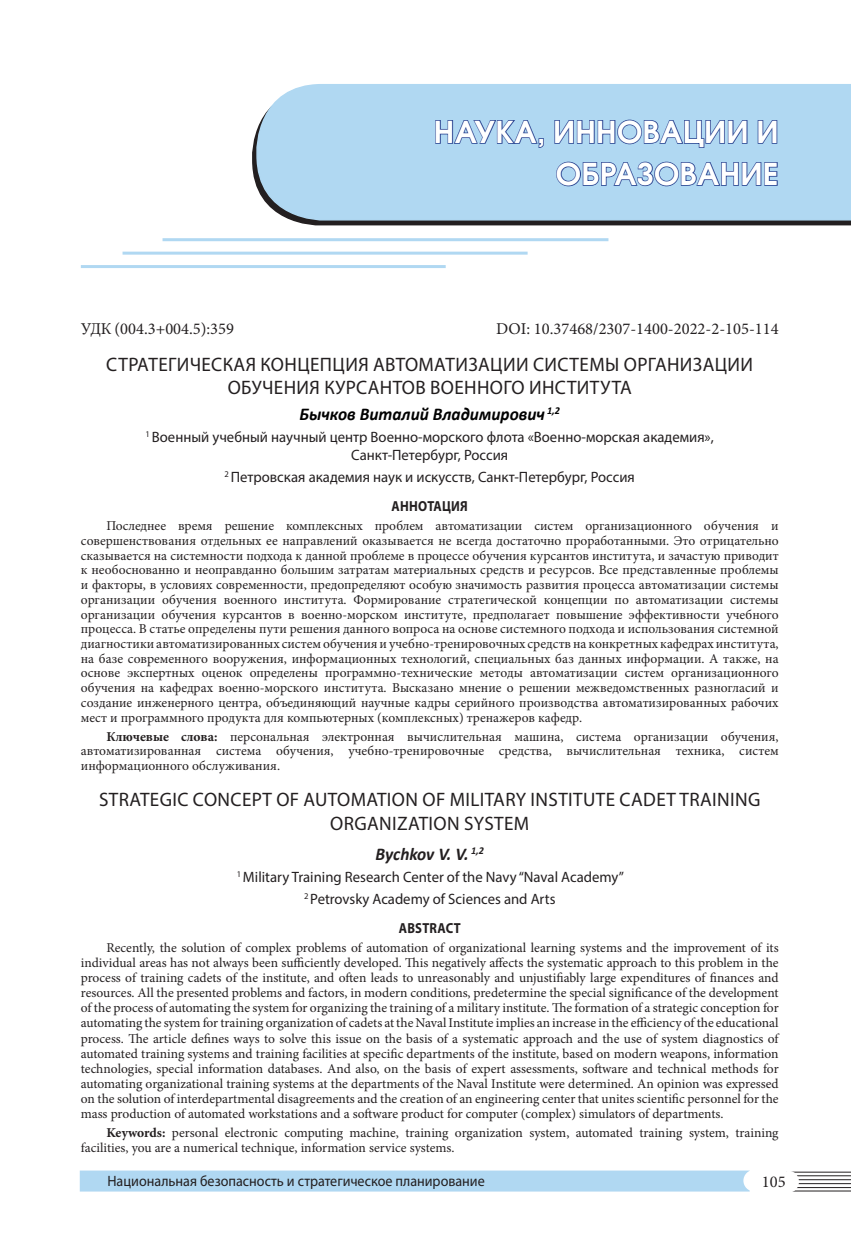
<style>
.page{position:relative;width:851px;height:1234px;background:#fff}
.page>*{position:absolute;margin:0;border:0;box-sizing:border-box;transform-origin:0 0}
.Раздел_Заголовок{font:600 30px/42px "Avant Garde Gothic C";letter-spacing:.01em;color:#fff;text-align:right}
.Заголовок{font:19.5px/23.4px "Myriad Pro";letter-spacing:.02em;color:#231f20;text-align:center}
.ЗаголовокАнгл{font:19.5px/23.4px "Myriad Pro";letter-spacing:.02em;color:#231f20;text-align:center}
.ФИО_русск{font:italic 700 18px "Calibri";color:#000;scale:.96 1}
.ФИО_англ{font:italic 700 18px "Calibri";color:#231f20;scale:.96 1}
.УДК{font:16.5px "Minion Pro";color:#231f20}
.Свед_о_работе{font:15px/18px "Myriad Pro";color:#231f20;text-align:center}
.Свед_о_работе-2{font:15px "Myriad Pro";color:#231f20;scale:.94 1}
.АннотацЗагол{font:700 14.55px "Myriad Pro";letter-spacing:.02em;color:#231f20;scale:.87 1}
.АннотацТекст{font:13.5px/14.7px "Minion Pro";color:#231f20;text-align:justify}
.Ключ_слова{font:13.5px/14.7px "Minion Pro";color:#231f20;text-align:justify}
.s1{font-weight:700}
</style>
<div class="page">
<div style="left:80px;top:1170px;width:669px;height:21px;background:#b0d8f2"></div>
<div style="left:744px;top:1170px;width:20px;height:20px;background:#fff;border-radius:50%"></div>
<div style="left:743px;top:1169px;width:22px;height:22px;border:2px solid #fff;border-radius:50%"></div>
<hr style="left:786px;top:1182px;width:64px;height:1px;background:#231f20">
<hr style="left:786px;top:1171px;width:64px;height:1px;background:#231f20">
<hr style="left:786px;top:1174px;width:64px;height:1px;background:#231f20">
<hr style="left:786px;top:1178px;width:64px;height:1px;background:#231f20">
<hr style="left:786px;top:1186px;width:64px;height:1px;background:#231f20">
<hr style="left:786px;top:1190px;width:64px;height:1px;background:#231f20">
<div style="left:779px;top:1171px;width:18px;height:20px;background:#fff;border-radius:50%"></div>
<div style="left:778px;top:1170px;width:20px;height:22px;border:2px solid #fff;border-radius:50%"></div>
<svg style="left:252px;top:133px;width:598px;height:92px;background:#4c4c4f"></svg>
<div style="left:256px;top:84px;width:594px;height:136px;background:#b0d8f2"></div>
<svg style="left:434px;top:119px;width:111px;height:30px;background:#8db2d9"></svg>
<svg style="left:553px;top:119px;width:195px;height:30px;background:#89add6"></svg>
<svg style="left:756px;top:119px;width:22px;height:25px"></svg>
<svg style="left:555px;top:161px;width:223px;height:26px;background:#84a8d2"></svg>
<hr style="left:162px;top:238px;width:446px;height:3px;background:#b0d8f2">
<hr style="left:122px;top:251px;width:405px;height:3px;background:#b0d8f2">
<hr style="left:81px;top:265px;width:364px;height:3px;background:#b0d8f2">
<p class="Раздел_Заголовок" style="left:434px;top:110px;width:346px">НАУКА, ИННОВАЦИИ И<br>ОБРАЗОВАНИЕ</p>
<p class="УДК" style="left:81px;top:318px;width:155px">УДК (004.3+004.5):359</p>
<p class="УДК" style="left:496px;top:318px;width:284px">DOI: 10.37468/2307-1400-2022-2-105-114</p>
<p class="Заголовок" style="left:106px;top:352px;width:648px">СТРАТЕГИЧЕСКАЯ КОНЦЕПЦИЯ АВТОМАТИЗАЦИИ СИСТЕМЫ ОРГАНИЗАЦИИ<br>ОБУЧЕНИЯ КУРСАНТОВ ВОЕННОГО ИНСТИТУТА</p>
<p class="ФИО_русск" style="left:299px;top:401px;width:273px">Бычков Виталий Владимирович <sup>1,2</sup></p>
<p class="Свед_о_работе" style="left:146px;top:427px;width:569px"><sup>1</sup> Военный учебный научный центр Военно-морского флота «Военно-морская академия»,<br>Санкт-Петербург, Россия</p>
<p class="Свед_о_работе" style="left:224px;top:468px;width:411px"><sup>2</sup> Петровская академия наук и искусств, Санкт-Петербург, Россия</p>
<p class="АннотацЗагол" style="left:391px;top:497px;width:89px">АННОТАЦИЯ</p>
<p class="АннотацТекст" style="left:81px;top:518px;width:699px;text-indent:26px">Последнее время решение комплексных проблем автоматизации систем организационного обучения и совершенствования отдельных ее направлений оказывается не всегда достаточно проработанными. Это отрицательно сказывается на системности подхода к данной проблеме в процессе обучения курсантов института, и зачастую приводит к необоснованно и неоправданно большим затратам материальных средств и ресурсов. Все представленные проблемы и факторы, в условиях современности, предопределяют особую значимость развития процесса автоматизации системы организации обучения военного института. Формирование стратегической концепции по автоматизации системы организации обучения курсантов в военно-морском институте, предполагает повышение эффективности учебного процесса. В статье определены пути решения данного вопроса на основе системного подхода и использования системной диагностики автоматизированных систем обучения и учебно-тренировочных средств на конкретных кафедрах института, на базе современного вооружения, информационных технологий, специальных баз данных информации. А также, на основе экспертных оценок определены программно-технические методы автоматизации систем организационного обучения на кафедрах военно-морского института. Высказано мнение о решении межведомственных разногласий и создание инженерного центра, объединяющий научные кадры серийного производства автоматизированных рабочих мест и программного продукта для компьютерных (комплексных) тренажеров кафедр.</p>
<p class="Ключ_слова" style="left:81px;top:728px;width:699px;text-indent:26px"><span class="s1">Ключевые слова:</span> персональная электронная вычислительная машина, система организации обучения, автоматизированная система обучения, учебно-тренировочные средства, вычислительная техника, систем информационного обслуживания.</p>
<p class="ЗаголовокАнгл" style="left:99px;top:787px;width:663px">STRATEGIC CONCEPT OF AUTOMATION OF MILITARY INSTITUTE CADET TRAINING<br>ORGANIZATION SYSTEM</p>
<p class="ФИО_англ" style="left:375px;top:840px;width:114px">Bychkov V. V. <sup>1,2</sup></p>
<p class="Свед_о_работе" style="left:237px;top:867px;width:389px"><sup>1</sup> Military Training Research Center of the Navy “Naval Academy”</p>
<p class="Свед_о_работе" style="left:304px;top:889px;width:253px"><sup>2</sup> Petrovsky Academy of Sciences and Arts</p>
<p class="АннотацЗагол" style="left:398px;top:918px;width:73px">ABSTRACT</p>
<p class="АннотацТекст" style="left:81px;top:940px;width:699px;text-indent:26px">Recently, the solution of complex problems of automation of organizational learning systems and the improvement of its individual areas has not always been sufficiently developed. This negatively affects the systematic approach to this problem in the process of training cadets of the institute, and often leads to unreasonably and unjustifiably large expenditures of finances and resources. All the presented problems and factors, in modern conditions, predetermine the special significance of the development of the process of automating the system for organizing the training of a military institute. The formation of a strategic conception for automating the system for training organization of cadets at the Naval Institute implies an increase in the efficiency of the educational process. The article defines ways to solve this issue on the basis of a systematic approach and the use of system diagnostics of automated training systems and training facilities at specific departments of the institute, based on modern weapons, information technologies, special information databases. And also, on the basis of expert assessments, software and technical methods for automating organizational training systems at the departments of the Naval Institute were determined. An opinion was expressed on the solution of interdepartmental disagreements and the creation of an engineering center that unites scientific personnel for the mass production of automated workstations and a software product for computer (complex) simulators of departments.</p>
<p class="Ключ_слова" style="left:81px;top:1124px;width:699px;text-indent:26px"><span class="s1">Keywords:</span> personal electronic computing machine, training organization system, automated training system, training facilities, you are a numerical technique, information service systems.</p>
<p class="Свед_о_работе-2" style="left:107px;top:1171px;width:403px">Национальная безопасность и стратегическое планирование</p>
<p class="УДК" style="left:761px;top:1170px;width:25px">105</p>
</div>
